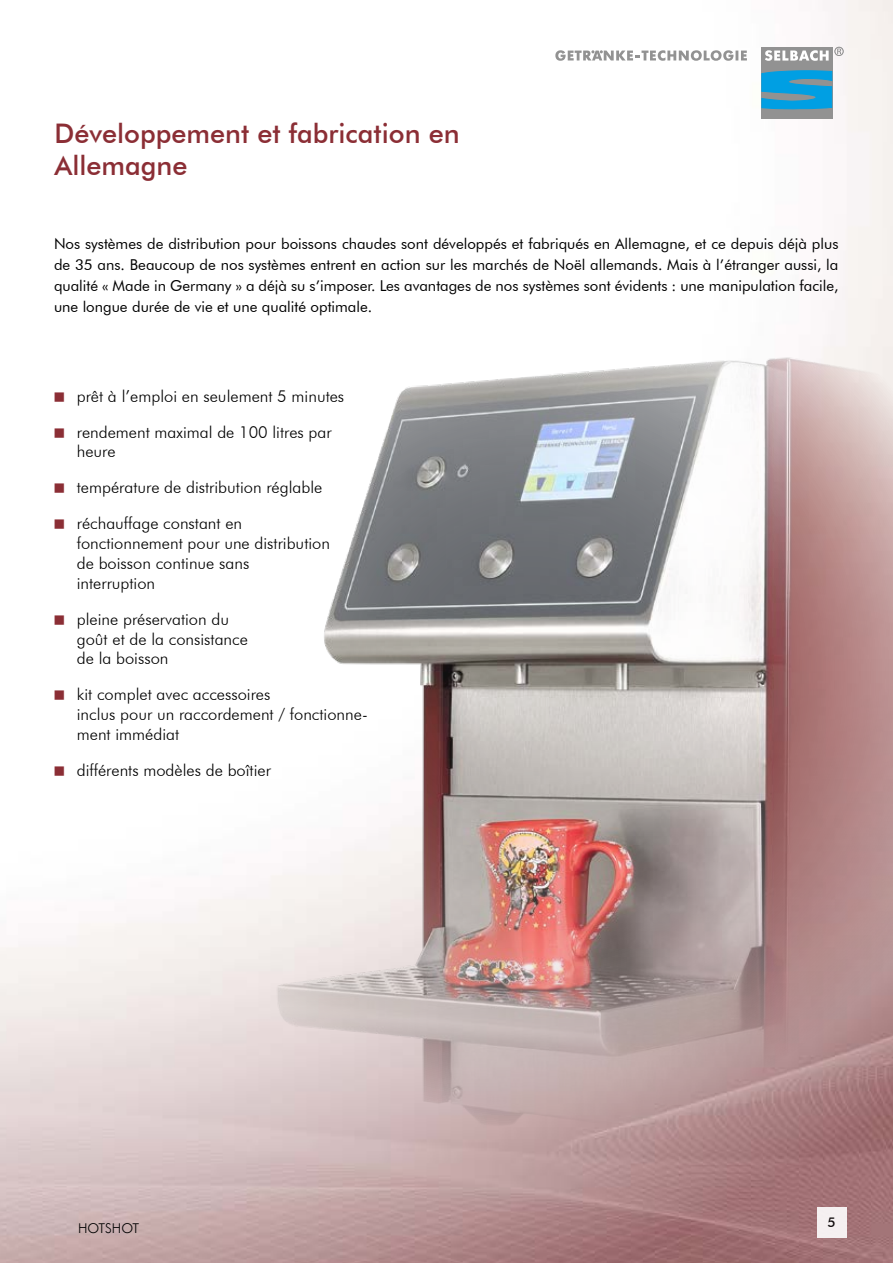
<style>
.page{position:relative;width:893px;height:1263px;background:#fff}
.page>*{position:absolute;margin:0;border:0;box-sizing:border-box;transform-origin:0 0}
.t1{font:500 27px/32.4px "Futura BT";color:#8b2e35}
.t2{font:300 16.5px/19.8px "Futura BT";color:#000}
.t3{font:15px/21px "Futura BT";color:#000;text-align:justify}
.t4{font:300 13.5px "Futura BT";color:#000}
.t5{font:500 13.5px "Futura BT";color:#000}
</style>
<div class="page">
<img style="left:0;top:0;width:893px;height:1263px">
<svg style="left:555px;top:50px;width:192px;height:11px"></svg>
<div style="left:761px;top:47px;width:72px;height:72px;background:#929292"></div>
<svg style="left:761px;top:70px;width:71px;height:39px"></svg>
<svg style="left:765px;top:50px;width:64px;height:11px"></svg>
<svg style="left:835px;top:47px;width:8px;height:9px"></svg>
<div style="left:834px;top:47px;width:9px;height:9px;border:1px solid #929292;border-radius:50%"></div>
<div style="left:817px;top:1207px;width:29px;height:30px;background:#f5f0f1"></div>
<img style="left:255px;top:310px;width:638px;height:830px">
<svg style="left:55px;top:392px;width:9px;height:9px"></svg>
<svg style="left:55px;top:428px;width:9px;height:9px"></svg>
<svg style="left:55px;top:484px;width:9px;height:9px"></svg>
<svg style="left:55px;top:520px;width:9px;height:9px"></svg>
<svg style="left:55px;top:615px;width:9px;height:9px"></svg>
<svg style="left:55px;top:691px;width:9px;height:9px"></svg>
<svg style="left:55px;top:766px;width:9px;height:10px"></svg>
<h1 class="t1" style="left:54px;top:117px;width:407px">Développement et fabrication en<br>Allemagne</h1>
<p class="t3" style="left:54px;top:233px;width:786px">Nos systèmes de distribution pour boissons chaudes sont développés et fabriqués en Allemagne, et ce depuis déjà plus de 35 ans. Beaucoup de nos systèmes entrent en action sur les marchés de Noël allemands. Mais à l’étranger aussi, la qualité « Made in Germany » a déjà su s’imposer. Les avantages de nos systèmes sont évidents : une manipulation facile, une longue durée de vie et une qualité optimale.</p>
<p class="t2" style="left:77px;top:378px;width:269px;line-height:36px">prêt à l’emploi en seulement 5 minutes rendement maximal de 100 litres par</p>
<p class="t2" style="left:77px;top:433px;width:247px;line-height:36px">heure<br>température de distribution réglable réchauffage constant en</p>
<p class="t2" style="left:77px;top:533px;width:255px">fonctionnement pour une distribution de boisson continue sans interruption</p>
<p class="t2" style="left:77px;top:609px;width:173px">pleine préservation du goût et de la consistance de la boisson</p>
<p class="t2" style="left:77px;top:684px;width:293px">kit complet avec accessoires<br>inclus pour un raccordement / fonctionne&shy;ment immédiat</p>
<p class="t2" style="left:77px;top:760px;width:196px">différents modèles de boîtier</p>
<p class="t4" style="left:78px;top:1220px;width:63px">HOTSHOT</p>
<p class="t5" style="left:828px;top:1214px;width:10px">5</p>
</div>
